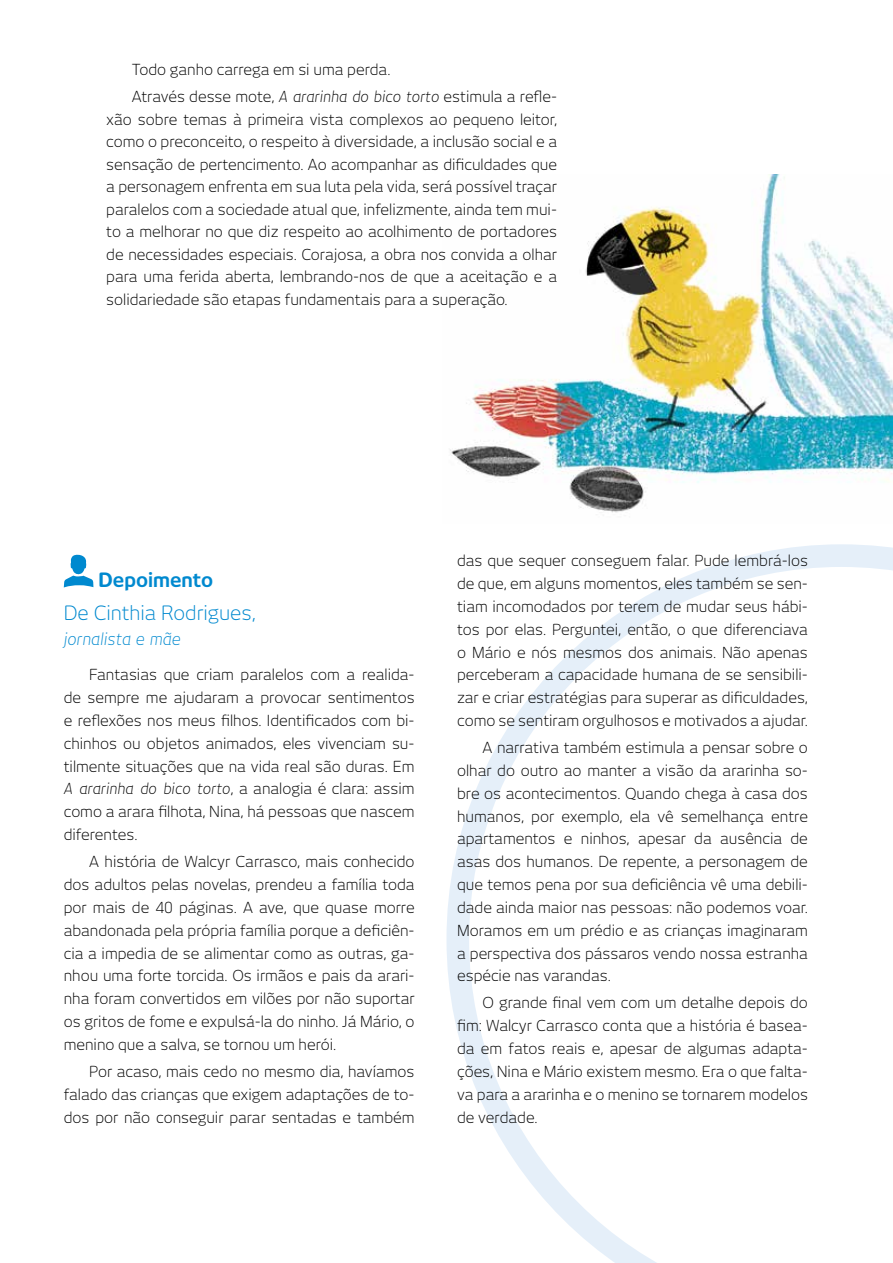
<style>
.page{position:relative;width:893px;height:1263px;background:#fff}
.page>*{position:absolute;margin:0;border:0;box-sizing:border-box;transform-origin:0 0}
.t1{font:300 19.5px "New June";color:#0089cf}
.t2{font:700 19.5px "New June";color:#0089cf}
.t3{font:italic 300 16.5px "New June";color:#0089cf}
.t4{font:300 15px/22.8px "New June";color:#000;text-align:justify}
.s1{font-style:italic}
</style>
<div class="page">
<img style="left:450px;top:174px;width:443px;height:339px">
<svg style="left:446px;top:544px;width:447px;height:719px"></svg>
<svg style="left:64px;top:554px;width:29px;height:33px"></svg>
<p class="t4" style="left:132px;top:56px;width:427px;line-height:26.7px">Todo ganho carrega em si uma perda.<br>Através desse mote, <span class="s1">A ararinha do bico torto</span> estimula a refle-</p>
<p class="t4" style="left:106px;top:108px;width:452px">xão sobre temas à primeira vista complexos ao pequeno leitor, como o preconceito, o respeito à diversidade, a inclusão social e a sensação de pertencimento. Ao acompanhar as dificuldades que a personagem enfrenta em sua luta pela vida, será possível traçar paralelos com a sociedade atual que, infelizmente, ainda tem mui&shy;to a melhorar no que diz respeito ao acolhimento de portadores de necessidades especiais. Corajosa, a obra nos convida a olhar para uma ferida aberta, lembrando-nos de que a aceitação e a solidariedade são etapas fundamentais para a superação.</p>
<h1 class="t2" style="left:99px;top:569px;width:116px">Depoimento</h1>
<h1 class="t1" style="left:64px;top:602px;width:193px">De Cinthia Rodrigues,</h1>
<p class="t3" style="left:64px;top:629px;width:118px">jornalista e mãe</p>
<p class="t4" style="left:64px;top:663px;width:352px;text-indent:26px">Fantasias que criam paralelos com a realida&shy;de sempre me ajudaram a provocar sentimentos e reflexões nos meus filhos. Identificados com bi&shy;chinhos ou objetos animados, eles vivenciam su&shy;tilmente situações que na vida real são duras. Em <span class="s1">A ararinha do bico torto</span>, a analogia é clara: assim como a arara filhota, Nina, há pessoas que nascem diferentes.</p>
<p class="t4" style="left:64px;top:850px;width:352px;text-align:left;text-indent:26px">A história de Walcyr Carrasco, mais conhecido dos adultos pelas novelas, prendeu a família toda por mais de 40 páginas. A ave, que quase morre abandonada pela própria família porque a deficiên&shy;cia a impedia de se alimentar como as outras, ga&shy;nhou uma forte torcida. Os irmãos e pais da arari&shy;nha foram convertidos em vilões por não suportar os gritos de fome e expulsá-la do ninho. Já Mário, o menino que a salva, se tornou um herói.</p>
<p class="t4" style="left:64px;top:1060px;width:352px;text-indent:26px">Por acaso, mais cedo no mesmo dia, havíamos falado das crianças que exigem adaptações de to&shy;dos por não conseguir parar sentadas e também</p>
<p class="t4" style="left:457px;top:549px;width:352px">das que sequer conseguem falar. Pude lembrá-los de que, em alguns momentos, eles também se sen&shy;tiam incomodados por terem de mudar seus hábi&shy;tos por elas. Perguntei, então, o que diferenciava o Mário e nós mesmos dos animais. Não apenas perceberam a capacidade humana de se sensibili&shy;zar e criar estratégias para superar as dificuldades, como se sentiram orgulhosos e motivados a ajudar.</p>
<p class="t4" style="left:457px;top:736px;width:352px;text-indent:26px">A narrativa também estimula a pensar sobre o olhar do outro ao manter a visão da ararinha so&shy;bre os acontecimentos. Quando chega à casa dos humanos, por exemplo, ela vê semelhança entre apartamentos e ninhos, apesar da ausência de asas dos humanos. De repente, a personagem de que temos pena por sua deficiência vê uma debili&shy;dade ainda maior nas pessoas: não podemos voar.<br>Moramos em um prédio e as crianças imaginaram a perspectiva dos pássaros vendo nossa estranha espécie nas varandas.</p>
<p class="t4" style="left:457px;top:991px;width:352px;text-align:left;text-indent:26px">O grande final vem com um detalhe depois do fim: Walcyr Carrasco conta que a história é basea&shy;da em fatos reais e, apesar de algumas adapta&shy;ções, Nina e Mário existem mesmo. Era o que falta&shy;va para a ararinha e o menino se tornarem modelos de verdade.</p>
</div>
